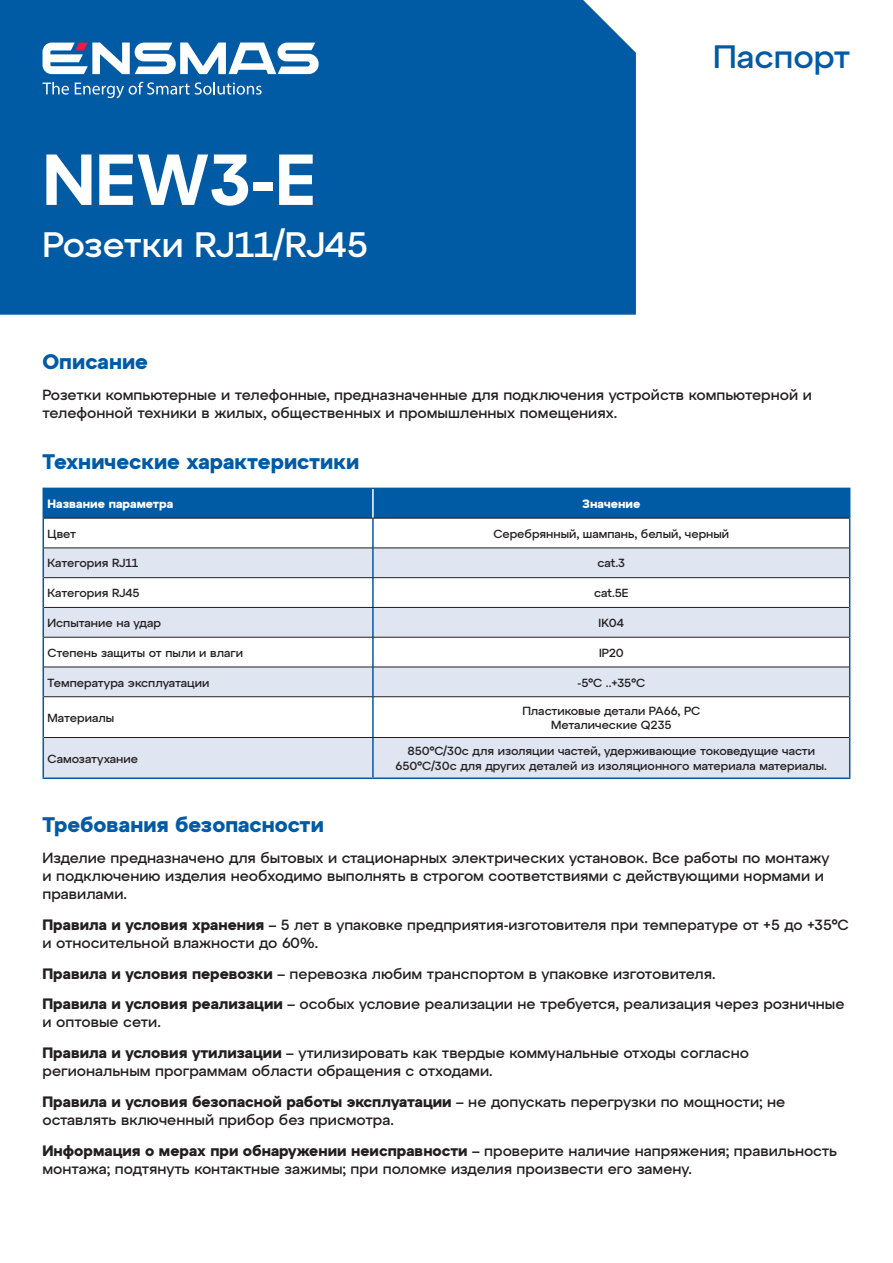
<style>
.page{position:relative;width:893px;height:1263px;background:#fff}
.page>*{position:absolute;margin:0;border:0;box-sizing:border-box;transform-origin:0 0}
.t1{font:600 72px "Atyp Text";color:#fff}
.t2{font:500 36px "Atyp Text";letter-spacing:-.005em;color:#fff}
.t3{font:500 33px "Atyp Text";color:#015aa4}
.t4{font:700 21px "Atyp Text";color:#015aa4}
.t5{font:500 15px/18px "Atyp Text";color:#231f20}
.t6{font:500 12px/14.4px "Atyp Text";color:#231f20;text-align:center}
.t7{font:700 12px "Atyp Text";color:#fff}
.s1{font-weight:700}
</style>
<div class="page">
<div style="left:0;top:0;width:636px;height:315px;background:#015aa4"></div>
<svg style="left:43px;top:43px;width:276px;height:31px"></svg>
<svg style="left:43px;top:82px;width:26px;height:13px"></svg>
<svg style="left:75px;top:82px;width:187px;height:16px;background:#377db7"></svg>
<svg style="left:44px;top:549px;width:805px;height:228px;fill:#e0e5f2"></svg>
<div style="left:43px;top:488px;width:807px;height:30px;background:#015aa4"></div>
<hr style="left:43px;top:518px;width:1px;height:30px;background:#015aa4">
<hr style="left:43px;top:548px;width:1px;height:30px;background:#015aa4">
<svg style="left:43px;top:578px;width:1px;height:29px"></svg>
<hr style="left:43px;top:607px;width:1px;height:30px;background:#015aa4">
<hr style="left:43px;top:637px;width:1px;height:30px;background:#015aa4">
<hr style="left:43px;top:667px;width:1px;height:30px;background:#015aa4">
<hr style="left:43px;top:697px;width:1px;height:40px;background:#015aa4">
<hr style="left:372px;top:518px;width:2px;height:30px;background:#015aa4">
<hr style="left:372px;top:548px;width:2px;height:29px;background:#015aa4">
<hr style="left:372px;top:578px;width:2px;height:29px;background:#015aa4">
<hr style="left:372px;top:608px;width:2px;height:29px;background:#015aa4">
<hr style="left:372px;top:637px;width:2px;height:30px;background:#015aa4">
<hr style="left:372px;top:667px;width:2px;height:29px;background:#015aa4">
<hr style="left:372px;top:697px;width:2px;height:40px;background:#015aa4">
<hr style="left:849px;top:518px;width:1px;height:30px;background:#015aa4">
<hr style="left:849px;top:548px;width:1px;height:30px;background:#015aa4">
<svg style="left:849px;top:578px;width:1px;height:29px"></svg>
<hr style="left:849px;top:607px;width:1px;height:30px;background:#015aa4">
<hr style="left:849px;top:637px;width:1px;height:30px;background:#015aa4">
<hr style="left:849px;top:667px;width:1px;height:30px;background:#015aa4">
<hr style="left:849px;top:697px;width:1px;height:40px;background:#015aa4">
<hr style="left:43px;top:737px;width:1px;height:40px;background:#015aa4">
<hr style="left:43px;top:777px;width:330px;height:2px;background:#015aa4">
<hr style="left:372px;top:738px;width:2px;height:39px;background:#015aa4">
<hr style="left:372px;top:489px;width:2px;height:29px;background:#fff">
<hr style="left:849px;top:737px;width:1px;height:40px;background:#015aa4">
<hr style="left:373px;top:777px;width:477px;height:2px;background:#015aa4">
<hr style="left:44px;top:518px;width:329px;height:1px;background:#231f20">
<hr style="left:373px;top:518px;width:476px;height:1px;background:#231f20">
<hr style="left:44px;top:548px;width:329px;height:1px;background:#231f20">
<hr style="left:373px;top:548px;width:476px;height:1px;background:#231f20">
<hr style="left:44px;top:577px;width:329px;height:1px;background:#231f20">
<hr style="left:373px;top:577px;width:476px;height:1px;background:#231f20">
<hr style="left:44px;top:607px;width:329px;height:1px;background:#231f20">
<hr style="left:373px;top:607px;width:476px;height:1px;background:#231f20">
<hr style="left:44px;top:637px;width:329px;height:1px;background:#231f20">
<hr style="left:373px;top:637px;width:476px;height:1px;background:#231f20">
<hr style="left:44px;top:667px;width:329px;height:1px;background:#231f20">
<hr style="left:373px;top:667px;width:476px;height:1px;background:#231f20">
<hr style="left:44px;top:696px;width:329px;height:1px;background:#231f20">
<hr style="left:373px;top:696px;width:476px;height:1px;background:#231f20">
<hr style="left:44px;top:737px;width:329px;height:1px;background:#231f20">
<hr style="left:373px;top:737px;width:476px;height:1px;background:#231f20">
<h1 class="t1" style="left:43px;top:124px;width:275px">NEW3-E</h1>
<h2 class="t2" style="left:43px;top:216px;width:327px">Розетки RJ11/RJ45</h2>
<h3 class="t3" style="left:713px;top:31px;width:139px">Паспорт</h3>
<h3 class="t4" style="left:43px;top:346px;width:107px">Описание</h3>
<p class="t5" style="left:43px;top:385px;width:771px">Розетки компьютерные и телефонные, предназначенные для подключения устройств компьютерной и телефонной техники в жилых, общественных и промышленных помещениях.</p>
<h3 class="t4" style="left:43px;top:445px;width:318px">Технические характеристики</h3>
<p class="t7" style="left:48px;top:494px;width:127px">Название параметра</p>
<p class="t7" style="left:582px;top:494px;width:60px">Значение</p>
<p class="t6" style="left:48px;top:526px;width:30px">Цвет</p>
<p class="t6" style="left:493px;top:526px;width:237px">Серебрянный, шампань, белый, черный</p>
<p class="t6" style="left:48px;top:555px;width:92px">Категория RJ11</p>
<p class="t6" style="left:597px;top:555px;width:29px">cat.3</p>
<p class="t6" style="left:48px;top:585px;width:94px">Категория RJ45</p>
<p class="t6" style="left:594px;top:585px;width:36px">cat.5E</p>
<p class="t6" style="left:48px;top:615px;width:115px">Испытание на удар</p>
<p class="t6" style="left:599px;top:615px;width:27px">IK04</p>
<p class="t6" style="left:48px;top:645px;width:197px">Степень защиты от пыли и влаги</p>
<p class="t6" style="left:599px;top:645px;width:26px">IР20</p>
<p class="t6" style="left:48px;top:674px;width:163px">Температура эксплуатации</p>
<p class="t6" style="left:577px;top:674px;width:69px">-5°C ..+35°C</p>
<p class="t6" style="left:48px;top:710px;width:68px">Материалы</p>
<p class="t6" style="left:522px;top:702px;width:179px">Пластиковые детали PA66, PC<br>Металические Q235</p>
<p class="t6" style="left:48px;top:750px;width:92px">Самозатухание</p>
<p class="t6" style="left:396px;top:743px;width:433px">850°C/30с для изоляции частей, удерживающие токоведущие части<br>650°C/30с для других деталей из изоляционного материала материалы.</p>
<h3 class="t4" style="left:43px;top:808px;width:283px">Требования безопасности</h3>
<p class="t5" style="left:43px;top:848px;width:788px">Изделие предназначено для бытовых и стационарных электрических установок. Все работы по монтажу и подключению изделия необходимо выполнять в строгом соответствиями с действующими нормами и правилами.</p>
<p class="t5" style="left:43px;top:915px;width:808px"><span class="s1">Правила и условия хранения</span> – 5 лет в упаковке предприятия-изготовителя при температуре от +5 до +35°С и относительной влажности до 60%.</p>
<p class="t5" style="left:43px;top:957px;width:804px;line-height:30.8px"><span class="s1">Правила и условия перевозки</span> – перевозка любим транспортом в упаковке изготовителя.<br><span class="s1">Правила и условия реализации</span> – особых условие реализации не требуется, реализация через розничные</p>
<p class="t5" style="left:43px;top:1006px;width:708px;line-height:30.8px">и оптовые сети.<br><span class="s1">Правила и условия утилизации</span> – утилизировать как твердые коммунальные отходы согласно</p>
<p class="t5" style="left:43px;top:1054px;width:744px;line-height:30.8px">региональным программам области обращения с отходами.<br><span class="s1">Правила и условия безопасной работы эксплуатации</span> – не допускать перегрузки по мощности; не</p>
<p class="t5" style="left:43px;top:1103px;width:796px;line-height:30.8px">оставлять включенный прибор без присмотра.<br><span class="s1">Информация о мерах при обнаружении неисправности</span> – проверите наличие напряжения; правильность</p>
<p class="t5" style="left:43px;top:1158px;width:651px">монтажа; подтянуть контактные зажимы; при поломке изделия произвести его замену.</p>
</div>
